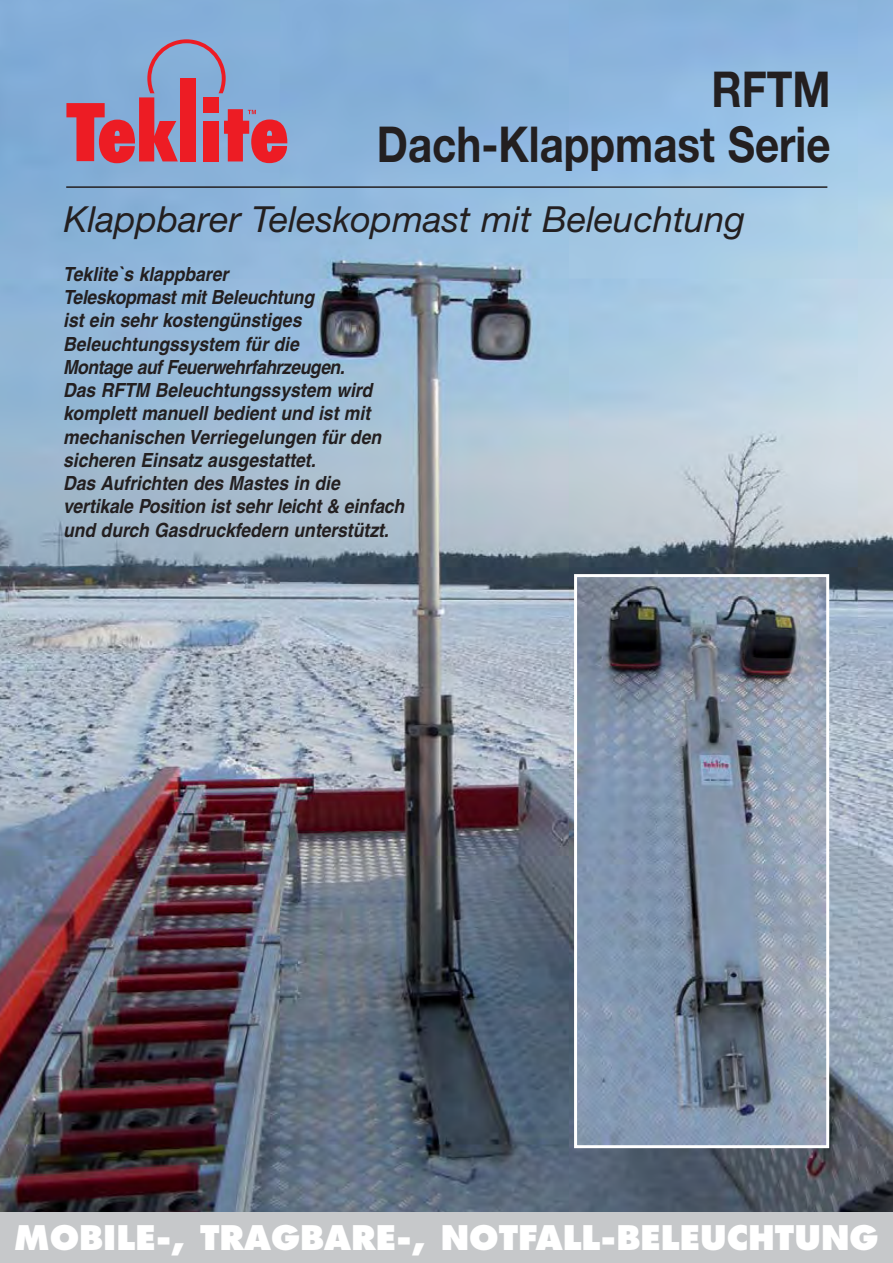
<style>
.page{position:relative;width:893px;height:1263px;background:#fff}
.page>*{position:absolute;margin:0;border:0;box-sizing:border-box;transform-origin:0 0}
.t1{font:700 49.5px/55.5px "Helvetica Neue";color:#231f20;text-align:right;scale:.85 1}
.t2{font:italic 36px "Helvetica Neue";color:#231f20}
.t3{font:800 33px "Futura";color:#fff}
.t4{font:italic 700 19.5px/23.2px "Helvetica";color:#231f20;scale:.9 1}
</style>
<div class="page">
<img style="left:0;top:0;width:893px;height:1212px">
<hr style="left:66px;top:186px;width:761px;height:2px;background:#231f20">
<img style="left:578px;top:578px;width:247px;height:566px">
<div style="left:574px;top:574px;width:255px;height:574px;border:3px solid #fff"></div>
<div style="left:0;top:1212px;width:893px;height:51px;background:#c6c8ca"></div>
<svg style="left:67px;top:39px;width:220px;height:124px;background:#a67d9c"></svg>
<h1 class="t1" style="left:377px;top:66px;width:535px">RFTM<br>Dach-Klappmast Serie</h1>
<h2 class="t2" style="left:64px;top:207px;width:683px">Klappbarer Teleskopmast mit Beleuchtung</h2>
<p class="t4" style="left:63px;top:264px;width:384px">Teklite`s klappbarer<br>Teleskopmast mit Beleuchtung<br>ist ein sehr kostengünstiges Beleuchtungssystem für die<br>Montage aufFeuerwehrfahrzeugen.<br>Das RFTM Beleuchtungssystem wird komplett manuell bedient und ist mit mechanischen Verriegelungen für den sicheren Einsatz ausgestattet.<br>Das Aufrichten des Mastes in die vertikale Position ist sehr leicht &amp; einfach und durch Gasdruckfedern unterstützt.</p>
<h3 class="t3" style="left:14px;top:1223px;width:866px">MOBILE-, TRAGBARE-, NOTFALL-BELEUCHTUNG</h3>
</div>
